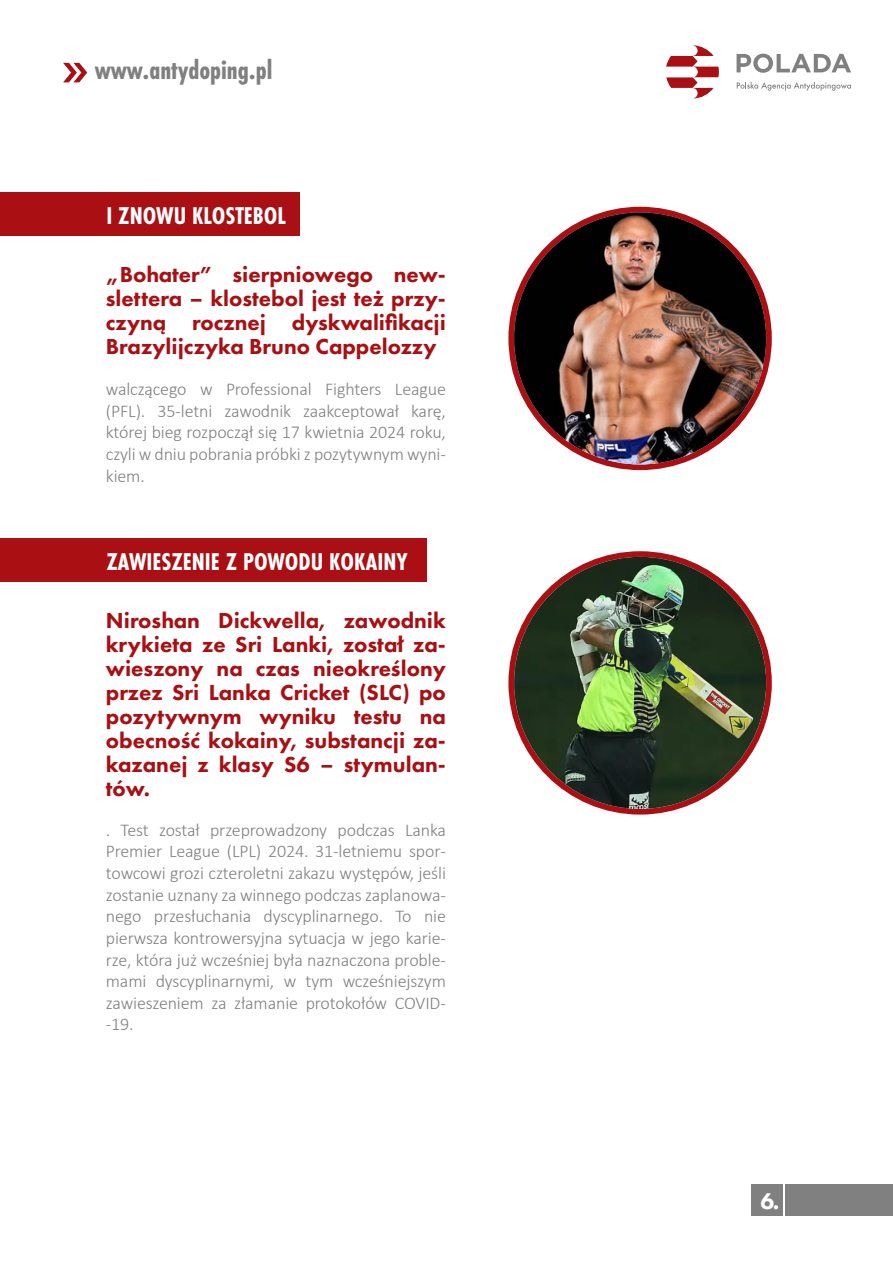
<style>
.page{position:relative;width:893px;height:1263px;background:#fff}
.page>*{position:absolute;margin:0;border:0;box-sizing:border-box;transform-origin:0 0}
.t1{font:700 27.75px "Futura PT Cond";color:#808080}
.t2{font:700 25.2px "Futura PT Cond";color:#fff}
.t3{font:800 23.25px "Futura PT";color:#fff}
.t4{font:800 22.5px/24px "Futura PT";color:#a90f13;text-align:justify}
.t5{font:300 18px/21.6px "Calibri";letter-spacing:-.005em;color:#808080;text-align:justify}
</style>
<div class="page">
<svg style="left:737px;top:54px;width:114px;height:19px"></svg>
<svg style="left:737px;top:82px;width:114px;height:9px"></svg>
<svg style="left:666px;top:45px;width:53px;height:54px"></svg>
<div style="left:786px;top:1184px;width:107px;height:31px;background:#808080"></div>
<div style="left:751px;top:1184px;width:32px;height:31px;background:#808080"></div>
<svg style="left:63px;top:63px;width:24px;height:19px"></svg>
<div style="left:0;top:193px;width:300px;height:43px;background:#a90f13"></div>
<svg style="left:508px;top:207px;width:264px;height:263px;background:#a91b1f"></svg>
<img style="left:514px;top:212px;width:252px;height:252px;border-radius:126px">
<div style="left:0;top:538px;width:427px;height:44px;background:#a90f13"></div>
<svg style="left:508px;top:551px;width:264px;height:263px;background:#aa1c1f"></svg>
<img style="left:514px;top:557px;width:252px;height:252px;border-radius:126px">
<h1 class="t1" style="left:95px;top:53px;width:179px">www.antydoping.pl</h1>
<h2 class="t2" style="left:106px;top:201px;width:181px">I ZNOWU KLOSTEBOL</h2>
<p class="t4" style="left:106px;top:262px;width:342px">„Bohater” sierpniowego new&shy;slettera – klostebol jest też przy&shy;czyną rocznej dyskwalifikacji Brazylijczyka Bruno Cappelozzy</p>
<p class="t5" style="left:106px;top:378px;width:342px">walczącego w Professional Fighters League (PFL). 35-letni zawodnik zaakceptował karę, której bieg rozpoczął się 17 kwietnia 2024 roku, czyli w dniu pobrania próbki z pozytywnym wyni&shy;kiem.</p>
<h2 class="t2" style="left:106px;top:547px;width:303px">ZAWIESZENIE Z POWODU KOKAINY</h2>
<p class="t4" style="left:106px;top:608px;width:342px">Niroshan Dickwella, zawodnik krykieta ze Sri Lanki, został za&shy;wieszony na czas nieokreślony przez Sri Lanka Cricket (SLC) po pozytywnym wyniku testu na obecność kokainy, substancji za&shy;kazanej z klasy S6 – stymulan&shy;tów.</p>
<p class="t5" style="left:106px;top:819px;width:342px">. Test został przeprowadzony podczas Lanka Premier League (LPL) 2024. 31-letniemu spor&shy;towcowi grozi czteroletni zakazu występów, jeśli zostanie uznany za winnego podczas zaplanowa&shy;nego przesłuchania dyscyplinarnego. To nie pierwsza kontrowersyjna sytuacja w jego karie&shy;rze, która już wcześniej była naznaczona proble&shy;mami dyscyplinarnymi, w tym wcześniejszym zawieszeniem za złamanie protokołów COVID--19.</p>
<p class="t3" style="left:760px;top:1186px;width:20px">6.</p>
</div>
